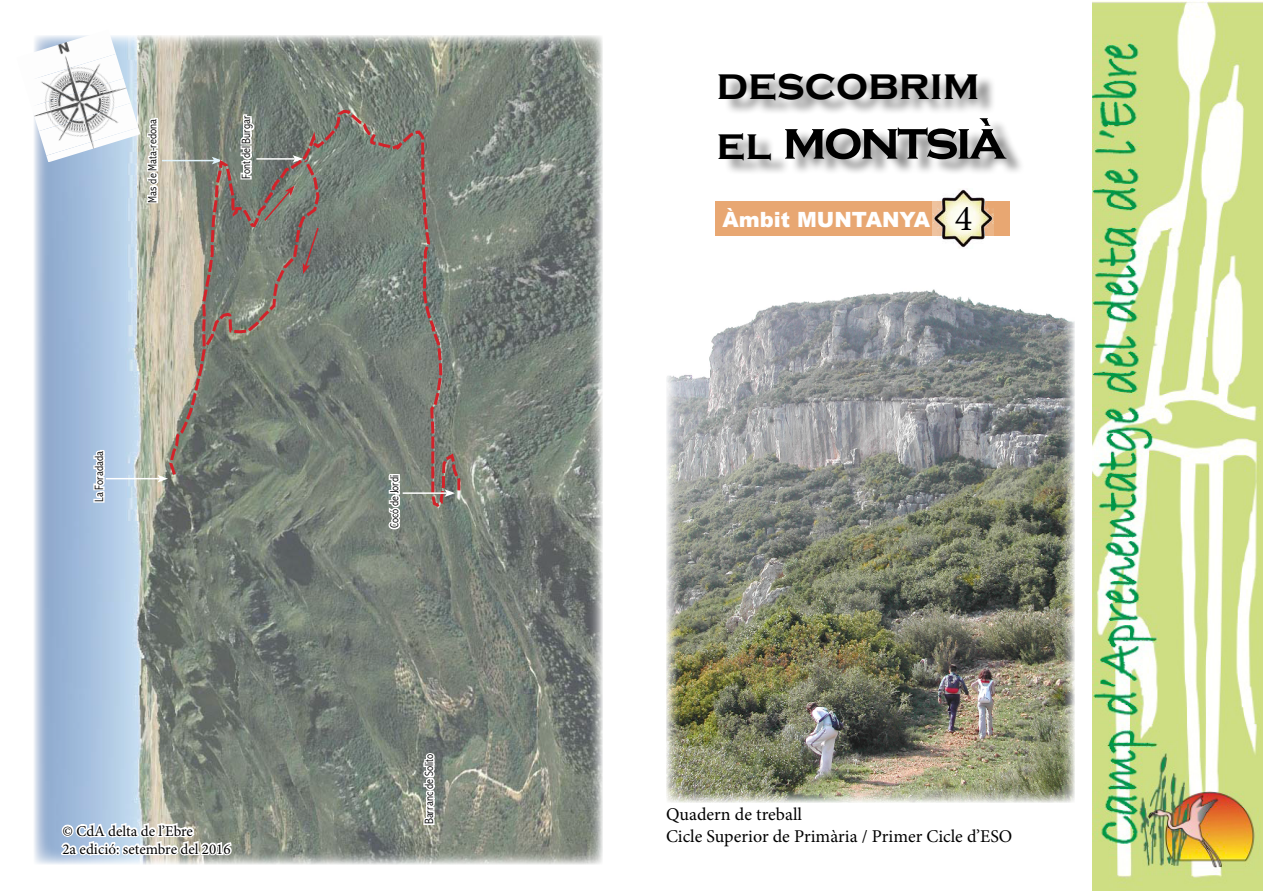
<style>
.page{position:relative;width:1263px;height:893px;background:#fff}
.page>*{position:absolute;margin:0;border:0;box-sizing:border-box;transform-origin:0 0}
.t1{font:700 54px "Copperplate Gothic";letter-spacing:-.05em;color:#000}
.t2{font:700 45px "Copperplate Gothic";color:#000}
.t3{font:36.45px "Minion Pro";color:#000}
.t4{font:900 21px "Arial";color:#fff}
.t5{font:18px/21.6px "Minion Pro";color:#000}
.t6{font:15px/18px "Minion Pro";color:#000}
.t7{font:300 condensed 12px "Abadi";color:#000}
.s1{font-size:45px}
</style>
<div class="page">
<img style="left:1093px;top:1px;width:170px;height:889px">
<div style="left:715px;top:201px;width:295px;height:34px;background:#e8a772"></div>
<div style="left:724px;top:74px;width:302px;height:102px;background:#000;opacity:.47"></div>
<img style="left:932px;top:189px;width:61px;height:59px">
<img style="left:666px;top:289px;width:408px;height:514px">
<img style="left:34px;top:35px;width:568px;height:829px">
<svg style="left:57px;top:810px;width:177px;height:49px"></svg>
<hr style="left:162px;top:160px;width:52px;height:1px;background:#e1f4fd">
<hr style="left:106px;top:478px;width:54px;height:1px;background:#fff">
<svg style="left:157px;top:475px;width:11px;height:7px"></svg>
<svg style="left:387px;top:509px;width:17px;height:23px"></svg>
<svg style="left:127px;top:116px;width:36px;height:89px"></svg>
<svg style="left:92px;top:448px;width:17px;height:56px"></svg>
<img style="left:34px;top:35px;width:82px;height:19px">
<img style="left:34px;top:54px;width:89px;height:24px">
<img style="left:34px;top:78px;width:97px;height:53px">
<img style="left:39px;top:103px;width:99px;height:53px">
<img style="left:46px;top:127px;width:94px;height:35px">
<svg style="left:421px;top:751px;width:18px;height:85px"></svg>
<svg style="left:168px;top:108px;width:294px;height:401px;background:#82867c"></svg>
<hr style="left:403px;top:492px;width:44px;height:2px;background:#fff">
<svg style="left:445px;top:489px;width:10px;height:8px"></svg>
<svg style="left:203px;top:113px;width:118px;height:236px;background:#807d76"></svg>
<p class="t7" style="left:146px;top:203px;width:85px;rotate:-90deg">Mas de Mata-redona</p>
<p class="t7" style="left:239px;top:179px;width:65px;rotate:-90deg">Font del Burgar</p>
<p class="t7" style="left:92px;top:502px;width:52px;rotate:-90deg">La Foradada</p>
<p class="t6" style="left:62px;top:822px;width:170px">© CdA delta de l’Ebre<br>2a edició: setembre del 2016</p>
<p class="t7" style="left:387px;top:528px;width:55px;rotate:-90deg">Cocó de Jordi</p>
<p class="t7" style="left:422px;top:824px;width:72px;rotate:-90deg">Barranc de Solito</p>
<h2 class="t2" style="left:716px;top:59px;width:265px">descobrim</h2>
<h1 class="t1" style="left:716px;top:111px;width:291px"><span class="s1">el</span> montsià</h1>
<h3 class="t4" style="left:722px;top:204px;width:209px">Àmbit MUNTANYA</h3>
<h3 class="t3" style="left:955px;top:194px;width:19px">4</h3>
<h3 class="t5" style="left:666px;top:803px;width:348px">Quadern de treball<br>Cicle Superior de Primària / Primer Cicle d’ESO</h3>
</div>
